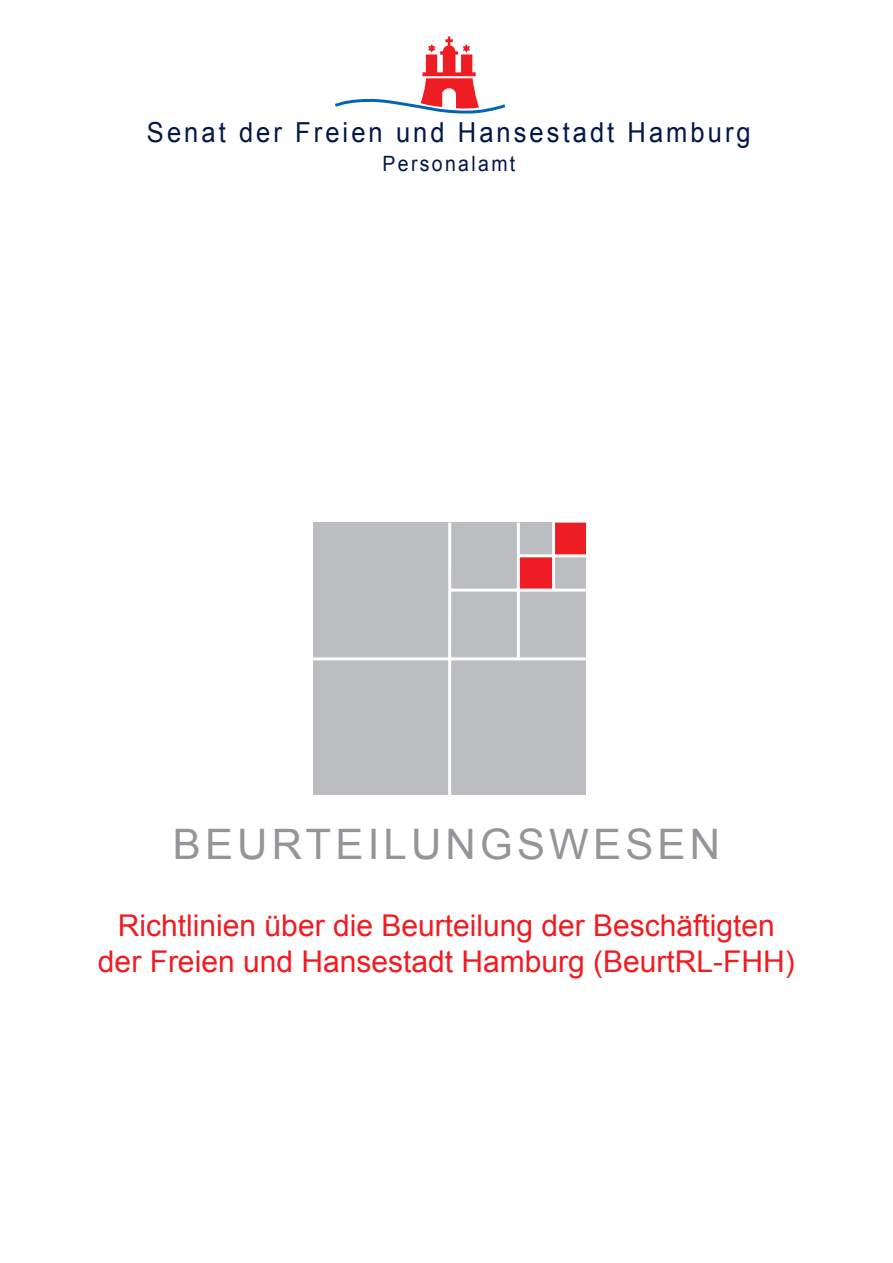
<style>
.page{position:relative;width:893px;height:1263px;background:#fff}
.page>*{position:absolute;margin:0;border:0;box-sizing:border-box;transform-origin:0 0}
.t1{font:42px "Arial";letter-spacing:.1em;color:#939598}
.t2{font:30px/36px "Arial";color:#ee1d23;text-align:center}
.t3{font:27.6px "Arial";letter-spacing:.12em;color:#00174a;scale:.92 1}
.t4{font:21.15px "Arial";letter-spacing:.12em;color:#00174a;scale:.92 1}
</style>
<div class="page">
<svg style="left:335px;top:37px;width:171px;height:76px"></svg>
<div style="left:314px;top:523px;width:272px;height:272px;background:#bcbdc0"></div>
<div style="left:553px;top:523px;width:33px;height:33px;background:#ee1d23"></div>
<div style="left:519px;top:557px;width:34px;height:33px;background:#ee1d23"></div>
<hr style="left:448px;top:523px;width:3px;height:272px;background:#fff">
<hr style="left:312px;top:657px;width:275px;height:3px;background:#fff">
<hr style="left:517px;top:523px;width:3px;height:135px;background:#fff">
<hr style="left:451px;top:589px;width:135px;height:3px;background:#fff">
<hr style="left:552px;top:522px;width:3px;height:68px;background:#fff">
<hr style="left:519px;top:554px;width:68px;height:3px;background:#fff">
<p class="t3" style="left:147px;top:114px;width:658px">Senat der Freien und Hansestadt Hamburg</p>
<p class="t4" style="left:382px;top:149px;width:146px">Personalamt</p>
<p class="t1" style="left:173px;top:817px;width:549px">BEURTEILUNGSWESEN</p>
<p class="t2" style="left:98px;top:908px;width:698px">Richtlinien über die Beurteilung der Beschäftigten der Freien und Hansestadt Hamburg (BeurtRL-FHH)</p>
</div>
